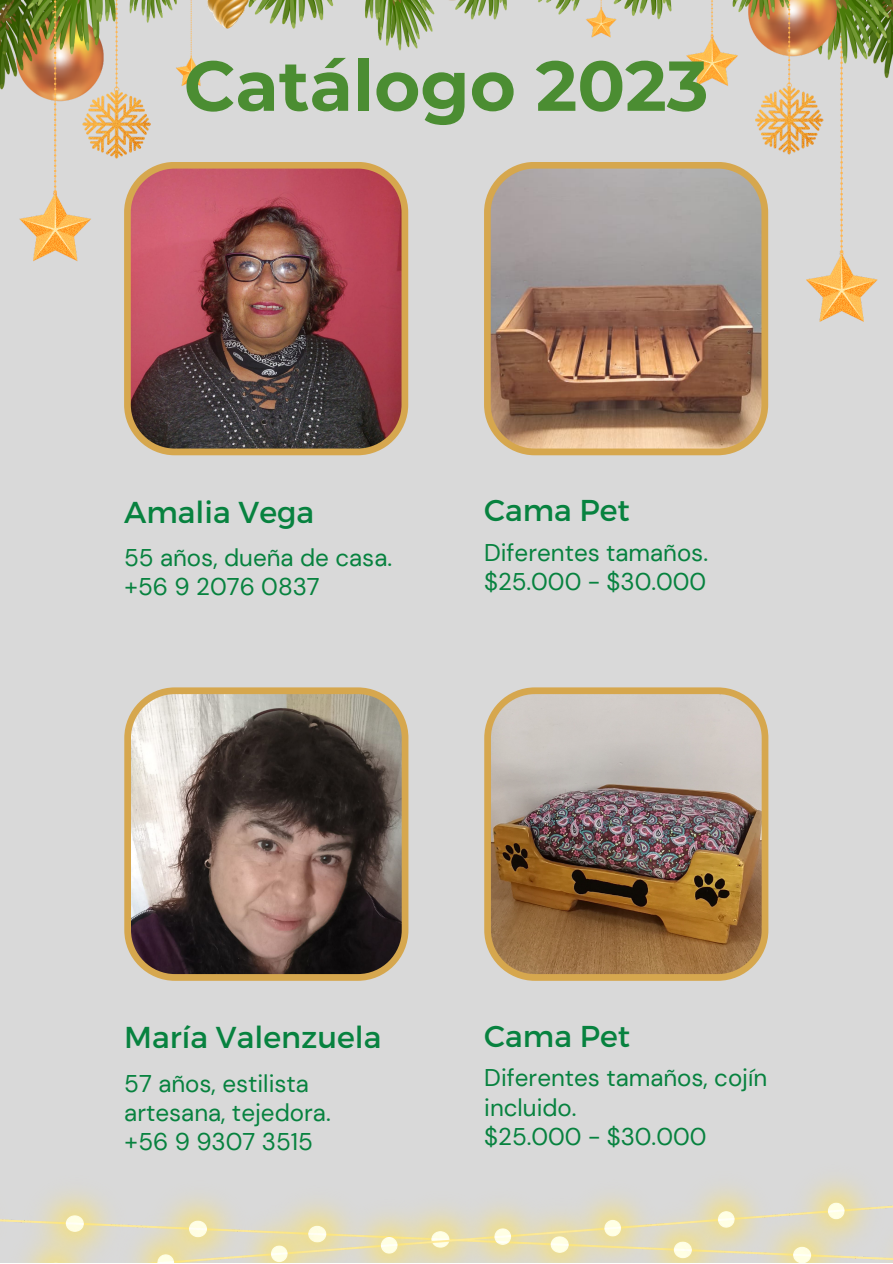
<style>
.page{position:relative;width:893px;height:1264px;background:#fff}
.page>*{position:absolute;margin:0;border:0;box-sizing:border-box;transform-origin:0 0}
.t1{font:700 70.5px "Montserrat";color:#4b8d32}
.t2{font:30.15px "Montserrat";color:#07823f}
.t3{font:24.15px/29.4px "DM Sans";color:#07823f}
</style>
<div class="page">
<div style="left:0;top:0;width:892px;height:1262px;background:#d9d9d9"></div>
<img style="left:0;top:0;width:892px;height:781px">
<img style="left:124px;top:162px;width:284px;height:293px">
<svg style="left:484px;top:162px;width:284px;height:293px;background:#a68b76"></svg>
<svg style="left:124px;top:687px;width:284px;height:293px;background:#7f7064"></svg>
<img style="left:484px;top:687px;width:284px;height:293px">
<img style="left:0;top:1179px;width:892px;height:83px">
<p class="t1" style="left:184px;top:43px;width:526px">Catálogo 2023</p>
<p class="t2" style="left:124px;top:492px;width:191px">Amalia Vega</p>
<p class="t3" style="left:124px;top:543px;width:269px">55 años, dueña de casa.</p>
<p class="t3" style="left:124px;top:572px;width:197px">+56 9 2076 0837</p>
<p class="t2" style="left:484px;top:490px;width:147px">Cama Pet</p>
<p class="t3" style="left:484px;top:538px;width:225px">Diferentes tamaños.</p>
<p class="t3" style="left:484px;top:567px;width:224px">$25.000 - $30.000</p>
<p class="t2" style="left:124px;top:1017px;width:258px">María Valenzuela</p>
<p class="t3" style="left:124px;top:1068px;width:208px">57 años, estilista artesana, tejedora.</p>
<p class="t3" style="left:124px;top:1127px;width:190px">+56 9 9307 3515</p>
<p class="t2" style="left:484px;top:1016px;width:147px">Cama Pet</p>
<p class="t3" style="left:484px;top:1063px;width:284px">Diferentes tamaños, cojín incluido.</p>
<p class="t3" style="left:484px;top:1121px;width:224px">$25.000 - $30.000</p>
</div>
